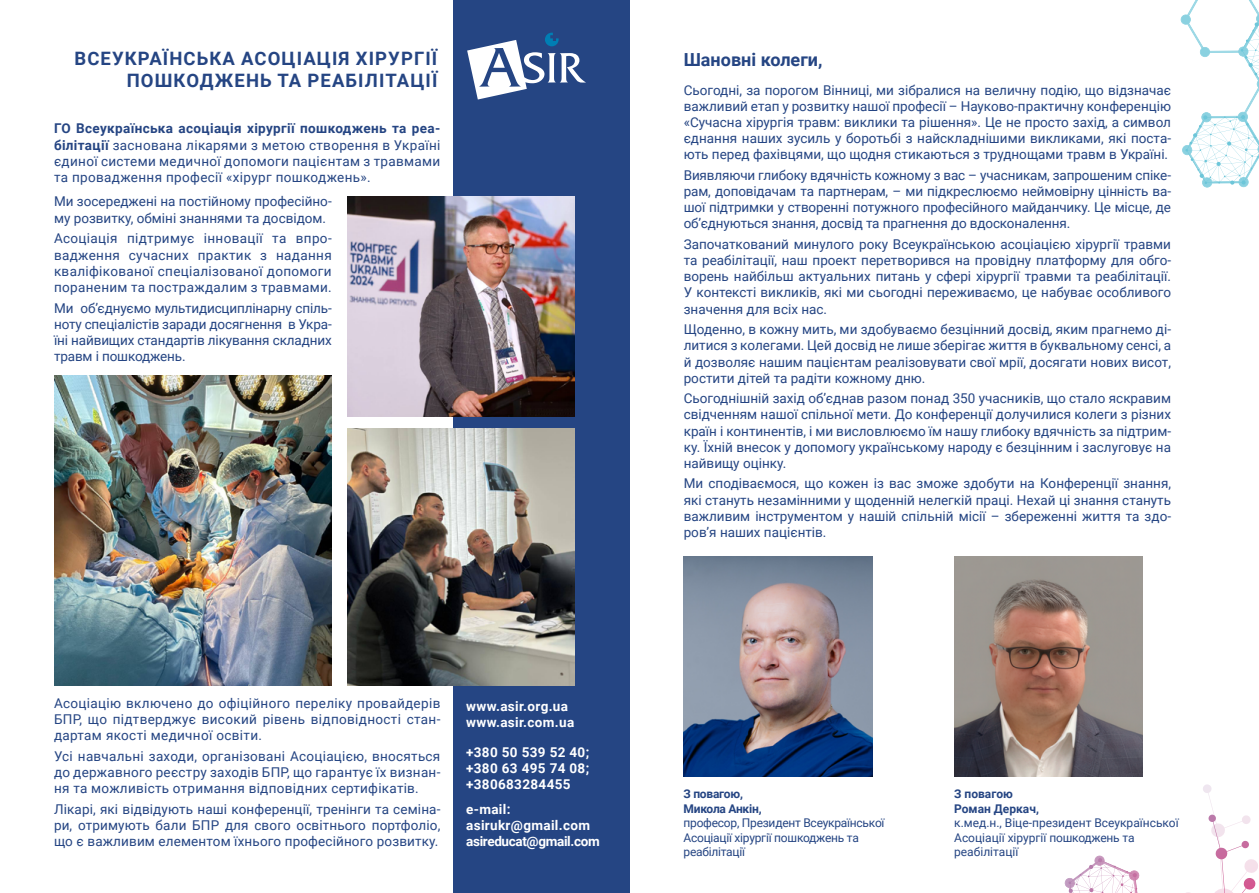
<style>
.page{position:relative;width:1259px;height:893px;background:#fff}
.page>*{position:absolute;margin:0;border:0;box-sizing:border-box;transform-origin:0 0}
.t1{font:700 18.45px/22.2px "Roboto";letter-spacing:.06em;color:#254583;text-align:right}
.t2{font:700 18px "Roboto";color:#254583}
.t3{font:13.5px/16.2px "Roboto";color:#254583;text-align:justify}
.t4{font:700 13.5px/16.2px "Roboto";letter-spacing:.025em;color:#fff}
.t5{font:700 13.5px/16.2px "Roboto";color:#fff}
.t6{font:12px/14.4px "Roboto";color:#254583}
.t7{font:12px/14.4px "Roboto";letter-spacing:-.02em;color:#254583}
.t8{font:700 12px/14.4px "Roboto";letter-spacing:-.015em;color:#254583}
.s1{font-weight:700}
</style>
<div class="page">
<svg style="left:1064px;top:856px;width:76px;height:37px"></svg>
<svg style="left:1208px;top:815px;width:48px;height:78px"></svg>
<img style="left:683px;top:557px;width:189px;height:220px">
<img style="left:954px;top:557px;width:188px;height:220px">
<svg style="left:1180px;top:0;width:79px;height:188px"></svg>
<div style="left:453px;top:0;width:176px;height:893px;background:#254583"></div>
<svg style="left:467px;top:33px;width:119px;height:67px"></svg>
<img style="left:54px;top:375px;width:278px;height:311px">
<img style="left:348px;top:196px;width:226px;height:221px">
<img style="left:348px;top:428px;width:226px;height:258px">
<h1 class="t1" style="left:74px;top:46px;width:364px">ВСЕУКРАЇНСЬКА АСОЦІАЦІЯ ХІРУРГІЇ<br>ПОШКОДЖЕНЬ ТА РЕАБІЛІТАЦІЇ</h1>
<p class="t3" style="left:54px;top:120px;width:388px"><span class="s1">ГО Всеукраїнська асоціація хірургії пошкоджень та реа&shy;білітації</span> заснована лікарями з метою створення в Україні єдиної системи медичної допомоги пацієнтам з травмами та провадження професії «хірург пошкоджень».</p>
<p class="t3" style="left:54px;top:193px;width:279px">Ми зосереджені на постійному професійно&shy;му розвитку, обміні знаннями та досвідом.</p>
<p class="t3" style="left:54px;top:230px;width:279px">Асоціація підтримує інновації та впро&shy;вадження сучасних практик з надання кваліфікованої спеціалізованої допомоги пораненим та постраждалим з травмами.</p>
<p class="t3" style="left:54px;top:299px;width:279px">Ми об’єднуємо мультидисциплінарну спіль&shy;ноту спеціалістів заради досягнення в Укра&shy;їні найвищих стандартів лікування складних травм і пошкоджень.</p>
<p class="t3" style="left:54px;top:694px;width:388px">Асоціацію включено до офіційного переліку провайдерів БПР, що підтверджує високий рівень відповідності стан&shy;дартам якості медичної освіти.</p>
<p class="t3" style="left:54px;top:747px;width:388px">Усі навчальні заходи, організовані Асоціацією, вносяться до державного реєстру заходів БПР, що гарантує їх визнан&shy;ня та можливість отримання відповідних сертифікатів.</p>
<p class="t3" style="left:54px;top:801px;width:388px">Лікарі, які відвідують наші конференції, тренінги та семіна&shy;ри, отримують бали БПР для свого освітнього портфоліо, що є важливим елементом їхнього професійного розвитку.</p>
<p class="t4" style="left:466px;top:698px;width:110px">www.asir.org.ua www.asir.com.ua</p>
<p class="t4" style="left:466px;top:743px;width:125px;text-align:justify">+380 50 539 52 40; +380 63 495 74 08; +380683284455</p>
<p class="t5" style="left:466px;top:801px;width:135px">e-mail: asirukr@gmail.com asireducat@gmail.com</p>
<h2 class="t2" style="left:684px;top:47px;width:140px">Шановні колеги,</h2>
<p class="t3" style="left:684px;top:81px;width:489px">Сьогодні, за порогом Вінниці, ми зібралися на величну подію, що відзначає важливий етап у розвитку нашої професії – Науково-практичну конференцію «Сучасна хірургія травм: виклики та рішення». Це не просто захід, а символ єднання наших зусиль у боротьбі з найскладнішими викликами, які поста&shy;ють перед фахівцями, що щодня стикаються з труднощами травм в Україні.</p>
<p class="t3" style="left:684px;top:166px;width:489px">Виявляючи глибоку вдячність кожному з вас – учасникам, запрошеним спіке&shy;рам, доповідачам та партнерам, – ми підкреслюємо неймовірну цінність ва&shy;шої підтримки у створенні потужного професійного майданчику. Це місце, де об’єднуються знання, досвід та прагнення до вдосконалення.</p>
<p class="t3" style="left:684px;top:235px;width:489px">Започаткований минулого року Всеукраїнською асоціацією хірургії травми та реабілітації, наш проект перетворився на провідну платформу для обго&shy;ворень найбільш актуальних питань у сфері хірургії травми та реабілітації.<br>У контексті викликів, які ми сьогодні переживаємо, це набуває особливого значення для всіх нас.</p>
<p class="t3" style="left:684px;top:321px;width:489px">Щоденно, в кожну мить, ми здобуваємо безцінний досвід, яким прагнемо ді&shy;литися з колегами. Цей досвід не лише зберігає життя в буквальному сенсі, а й дозволяє нашим пацієнтам реалізовувати свої мрії, досягати нових висот, ростити дітей та радіти кожному дню.</p>
<p class="t3" style="left:684px;top:390px;width:489px">Сьогоднішній захід об’єднав разом понад 350 учасників, що стало яскравим свідченням нашої спільної мети. До конференції долучилися колеги з різних країн і континентів, і ми висловлюємо їм нашу глибоку вдячність за підтрим&shy;ку. Їхній внесок у допомогу українському народу є безцінним і заслуговує на найвищу оцінку.</p>
<p class="t3" style="left:684px;top:475px;width:489px">Ми сподіваємося, що кожен із вас зможе здобути на Конференції знання, які стануть незамінними у щоденній нелегкій праці. Нехай ці знання стануть важливим інструментом у нашій спільній місії – збереженні життя та здо&shy;ров’я наших пацієнтів.</p>
<p class="t8" style="left:683px;top:786px;width:80px">З повагою,<br>Микола Анкін,</p>
<p class="t7" style="left:683px;top:815px;width:203px">професор, Президент Всеукраїнської<br>Асоціації хірургії пошкоджень та реабілітації</p>
<p class="t8" style="left:954px;top:786px;width:86px">З повагою<br>Роман Деркач,</p>
<p class="t6" style="left:954px;top:815px;width:226px">к.мед.н., Віце-президент Всеукраїнської<br>Асоціації хірургії пошкоджень та реабілітації</p>
</div>
